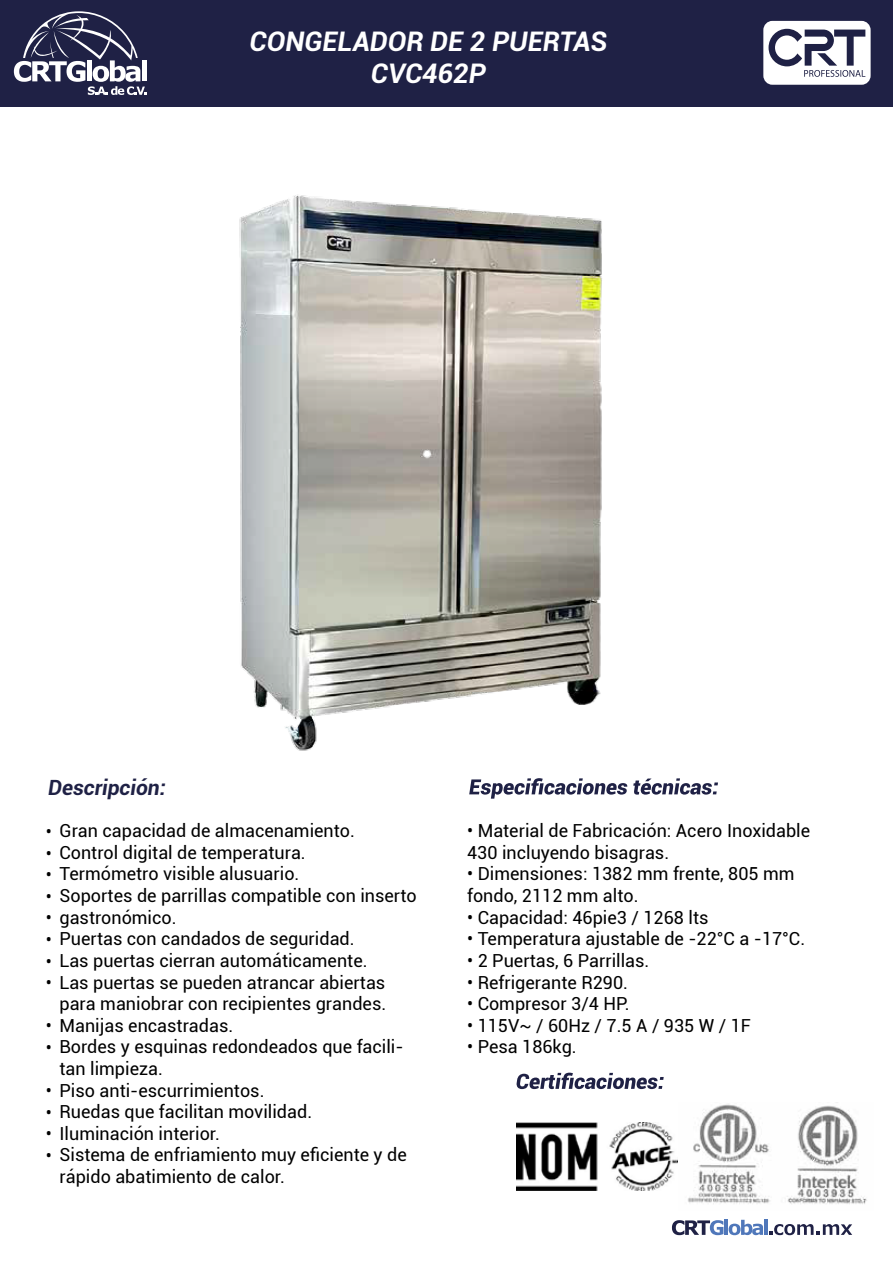
<style>
.page{position:relative;width:893px;height:1263px;background:#fff}
.page>*{position:absolute;margin:0;border:0;box-sizing:border-box;transform-origin:0 0}
.t1{font:italic 700 27px/32.4px "Roboto";color:#fff;text-align:center}
.t2{font:italic 700 21px "Roboto";color:#1f2145}
.t3{font:18px/21.6px "Roboto";color:#000}
</style>
<div class="page">
<div style="left:0;top:0;width:893px;height:106px;background:#1f2145"></div>
<svg style="left:672px;top:1220px;width:51px;height:15px"></svg>
<hr style="left:725px;top:1220px;width:3px;height:15px;background:#4f77ba">
<svg style="left:729px;top:1220px;width:34px;height:15px"></svg>
<hr style="left:764px;top:1220px;width:4px;height:15px;background:#4f77ba">
<svg style="left:770px;top:1224px;width:82px;height:11px"></svg>
<svg style="left:14px;top:11px;width:133px;height:84px"></svg>
<svg style="left:763px;top:21px;width:108px;height:64px"></svg>
<svg style="left:469px;top:778px;width:249px;height:21px"></svg>
<svg style="left:516px;top:1073px;width:148px;height:16px"></svg>
<img style="left:517px;top:1122px;width:161px;height:69px">
<img style="left:688px;top:1102px;width:179px;height:102px">
<img style="left:239px;top:195px;width:363px;height:556px">
<h1 class="t1" style="left:250px;top:24px;width:359px">CONGELADOR DE 2 PUERTAS<br>CVC462P</h1>
<p class="t2" style="left:48px;top:772px;width:119px">Descripción:</p>
<p class="t3" style="left:46px;top:819px;width:311px">• Gran capacidad de almacenamiento.</p>
<p class="t3" style="left:46px;top:841px;width:261px">• Control digital de temperatura.</p>
<p class="t3" style="left:46px;top:863px;width:255px">• Termómetro visible alusuario.</p>
<p class="t3" style="left:46px;top:884px;width:372px">• Soportes de parrillas compatible con inserto</p>
<p class="t3" style="left:46px;top:906px;width:132px">• gastronómico.</p>
<p class="t3" style="left:46px;top:927px;width:310px">• Puertas con candados de seguridad.</p>
<p class="t3" style="left:46px;top:949px;width:323px">• Las puertas cierran automáticamente.</p>
<p class="t3" style="left:46px;top:971px;width:342px;text-align:right">• Las puertas se pueden atrancar abiertas para maniobrar con recipientes grandes.</p>
<p class="t3" style="left:46px;top:1014px;width:189px">• Manijas encastradas.</p>
<p class="t3" style="left:59px;top:1035px;width:346px;text-indent:-14px">• Bordes y esquinas redondeados que facili&shy;tan limpieza.</p>
<p class="t3" style="left:46px;top:1079px;width:220px">• Piso anti-escurrimientos.</p>
<p class="t3" style="left:46px;top:1100px;width:268px">• Ruedas que facilitan movilidad.</p>
<p class="t3" style="left:46px;top:1122px;width:176px">• Iluminación interior.</p>
<p class="t3" style="left:59px;top:1143px;width:349px;text-indent:-14px">• Sistema de enfriamiento muy eficiente y de rápido abatimiento de calor.</p>
<p class="t3" style="left:467px;top:819px;width:345px">• Material de Fabricación: Acero Inoxidable<br>430 incluyendo bisagras.</p>
<p class="t3" style="left:467px;top:863px;width:329px">• Dimensiones: 1382 mm frente, 805 mm fondo, 2112 mm alto.</p>
<p class="t3" style="left:467px;top:906px;width:243px">• Capacidad: 46pie3 / 1268 lts</p>
<p class="t3" style="left:467px;top:927px;width:340px">• Temperatura ajustable de -22°C a -17°C.</p>
<p class="t3" style="left:467px;top:949px;width:184px">• 2 Puertas, 6 Parrillas.</p>
<p class="t3" style="left:467px;top:971px;width:162px">• Refrigerante R290.</p>
<p class="t3" style="left:467px;top:992px;width:164px">• Compresor 3/4 HP.</p>
<p class="t3" style="left:467px;top:1014px;width:285px">• 115V~ / 60Hz / 7.5 A / 935 W / 1F</p>
<p class="t3" style="left:467px;top:1035px;width:111px">• Pesa 186kg.</p>
</div>
